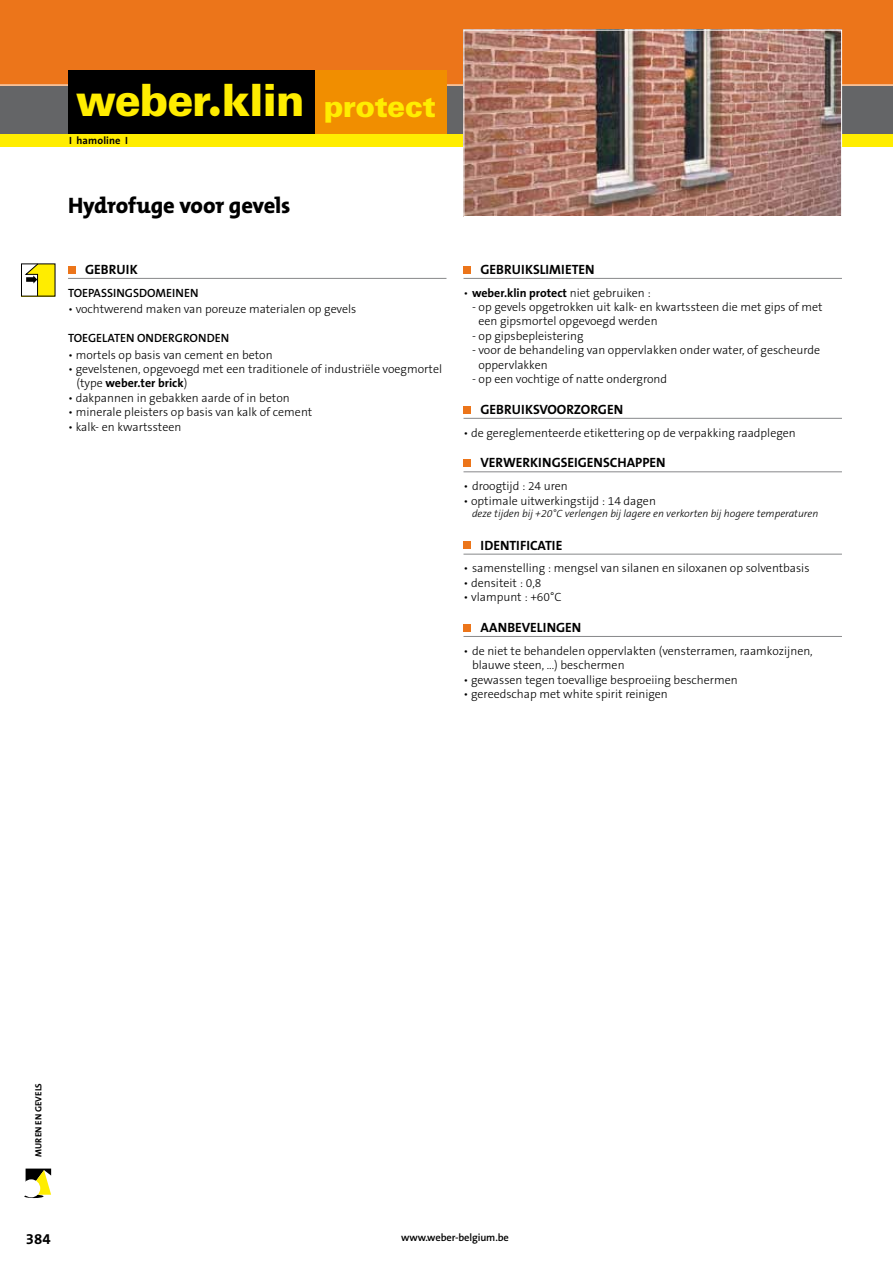
<style>
.page{position:relative;width:893px;height:1263px;background:#fff}
.page>*{position:absolute;margin:0;border:0;box-sizing:border-box;transform-origin:0 0}
.t1{font:900 44.55px "Univers LT Std";letter-spacing:-.02em;color:#ffed00;scale:.96 1}
.t2{font:800 22.5px "The Mix";letter-spacing:-.01em;color:#000}
.t3{font:700 15px "The Sans B7";color:#000}
.t4{font:700 13.5px "The Sans B7";color:#000}
.t5{font:300 12px/14.4px "The Sans B3";color:#000}
.t6{font:700 12px "The Sans B7";color:#000}
.t7{font:600 12px "The Sans B6";color:#000}
.t8{font:italic 300 10.5px "The Sans B3";color:#000}
.t9{font:600 10.5px "The Sans B6";letter-spacing:-.01em;color:#000}
.t10{font:700 10.5px "The Sans B7";letter-spacing:.01em;color:#000}
.t11{font:700 9px "The Sans B7";color:#000}
.s1{font-family:"Helvetica Rounded LT Std"}
.s2{font-size:29.7px}
.s3{font-family:"The Sans B3";font-weight:300}
</style>
<div class="page">
<div style="left:0;top:85px;width:893px;height:49px;background:#646567"></div>
<div style="left:0;top:0;width:893px;height:85px;background:#ec751a"></div>
<hr style="left:0;top:85px;width:893px;height:1px;background:#fff">
<div style="left:0;top:134px;width:893px;height:13px;background:#ffed00"></div>
<svg style="left:26px;top:1168px;width:25px;height:27px"></svg>
<hr style="left:24px;top:1195px;width:20px;height:3px;background:#000;border-radius:50%">
<div style="left:22px;top:1179px;width:18px;height:18px;background:#fff;border-radius:50%"></div>
<div style="left:68px;top:266px;width:7px;height:8px;background:#ec751a"></div>
<div style="left:463px;top:266px;width:8px;height:8px;background:#ec751a"></div>
<div style="left:463px;top:406px;width:8px;height:7px;background:#ec751a"></div>
<div style="left:463px;top:460px;width:8px;height:7px;background:#ec751a"></div>
<div style="left:463px;top:542px;width:8px;height:7px;background:#ec751a"></div>
<div style="left:463px;top:624px;width:8px;height:7px;background:#ec751a"></div>
<div style="left:21px;top:264px;width:34px;height:32px;background:#ffed00"></div>
<svg style="left:21px;top:263px;width:18px;height:31px"></svg>
<img style="left:465px;top:32px;width:375px;height:183px">
<div style="left:463px;top:30px;width:379px;height:187px;border:1px solid #fff"></div>
<div style="left:68px;top:70px;width:247px;height:64px;background:#000"></div>
<div style="left:315px;top:70px;width:131px;height:64px;background:#f18e00"></div>
<hr style="left:463px;top:278px;width:379px;height:1px;background:#87888a">
<hr style="left:463px;top:418px;width:379px;height:1px;background:#87888a">
<hr style="left:463px;top:471px;width:379px;height:1px;background:#87888a">
<hr style="left:463px;top:554px;width:379px;height:1px;background:#87888a">
<hr style="left:463px;top:636px;width:379px;height:1px;background:#87888a">
<hr style="left:68px;top:278px;width:378px;height:1px;background:#87888a">
<h1 class="t1" style="left:76px;top:72px;width:376px">weber<span class="s1">.</span>klin <span class="s2">protect</span></h1>
<p class="t10" style="left:69px;top:135px;width:61px">I hamoline I</p>
<h2 class="t2" style="left:68px;top:186px;width:224px">Hydrofuge voor gevels</h2>
<p class="t4" style="left:85px;top:262px;width:54px">GEBRUIK</p>
<p class="t7" style="left:68px;top:286px;width:132px">TOEPASSINGSDOMEINEN</p>
<p class="t5" style="left:68px;top:302px;width:290px">• vochtwerend maken van poreuze materialen op gevels</p>
<p class="t7" style="left:68px;top:332px;width:163px">TOEGELATEN ONDERGRONDEN</p>
<p class="t5" style="left:68px;top:348px;width:206px">• mortels op basis van cement en beton</p>
<p class="t5" style="left:68px;top:362px;width:376px">• gevelstenen, opgevoegd met een traditionele of industriële voegmortel</p>
<p class="t6" style="left:77px;top:377px;width:112px"><span class="s3">(type</span> weber.ter brick<span class="s3">)</span></p>
<p class="t5" style="left:68px;top:391px;width:223px">• dakpannen in gebakken aarde of in beton</p>
<p class="t5" style="left:68px;top:405px;width:246px">• minerale pleisters op basis van kalk of cement</p>
<p class="t5" style="left:68px;top:420px;width:115px">• kalk- en kwartssteen</p>
<p class="t4" style="left:480px;top:262px;width:116px">GEBRUIKSLIMIETEN</p>
<p class="t6" style="left:463px;top:286px;width:189px"><span class="s3">•</span> weber.klin protect <span class="s3">niet gebruiken :</span></p>
<p class="t5" style="left:478px;top:300px;width:346px;text-indent:-6px">- op gevels opgetrokken uit kalk- en kwartssteen die met gips of met een gipsmortel opgevoegd werden</p>
<p class="t5" style="left:472px;top:329px;width:113px">- op gipsbepleistering</p>
<p class="t5" style="left:478px;top:343px;width:343px;text-indent:-6px">- voor de behandeling van oppervlakken onder water, of gescheurde oppervlakken</p>
<p class="t5" style="left:472px;top:372px;width:197px">- op een vochtige of natte ondergrond</p>
<p class="t4" style="left:480px;top:402px;width:144px">GEBRUIKSVOORZORGEN</p>
<p class="t5" style="left:463px;top:426px;width:334px">• de gereglementeerde etikettering op de verpakking raadplegen</p>
<p class="t4" style="left:480px;top:455px;width:187px">VERWERKINGSEIGENSCHAPPEN</p>
<p class="t5" style="left:463px;top:479px;width:106px">• droogtijd : 24 uren</p>
<p class="t5" style="left:463px;top:494px;width:194px">• optimale uitwerkingstijd : 14 dagen</p>
<p class="t8" style="left:472px;top:508px;width:348px">deze tijden bij +20°C verlengen bij lagere en verkorten bij hogere temperaturen</p>
<p class="t4" style="left:480px;top:538px;width:83px">IDENTIFICATIE</p>
<p class="t5" style="left:463px;top:562px;width:348px">• samenstelling : mengsel van silanen en siloxanen op solventbasis</p>
<p class="t5" style="left:463px;top:576px;width:79px">• densiteit : 0,8</p>
<p class="t5" style="left:463px;top:590px;width:100px">• vlampunt : +60°C</p>
<p class="t4" style="left:480px;top:620px;width:102px">AANBEVELINGEN</p>
<p class="t5" style="left:472px;top:644px;width:342px;text-indent:-8px">• de niet te behandelen oppervlakten (vensterramen, raamkozijnen, blauwe steen, ...) beschermen</p>
<p class="t5" style="left:463px;top:673px;width:276px">• gewassen tegen toevallige besproeiing beschermen</p>
<p class="t5" style="left:463px;top:687px;width:206px">• gereedschap met white spirit reinigen</p>
<p class="t11" style="left:34px;top:1157px;width:75px;rotate:-90deg">MUREN EN GEVELS</p>
<p class="t3" style="left:26px;top:1231px;width:26px">384</p>
<p class="t9" style="left:401px;top:1232px;width:109px">www.weber-belgium.be</p>
</div>
